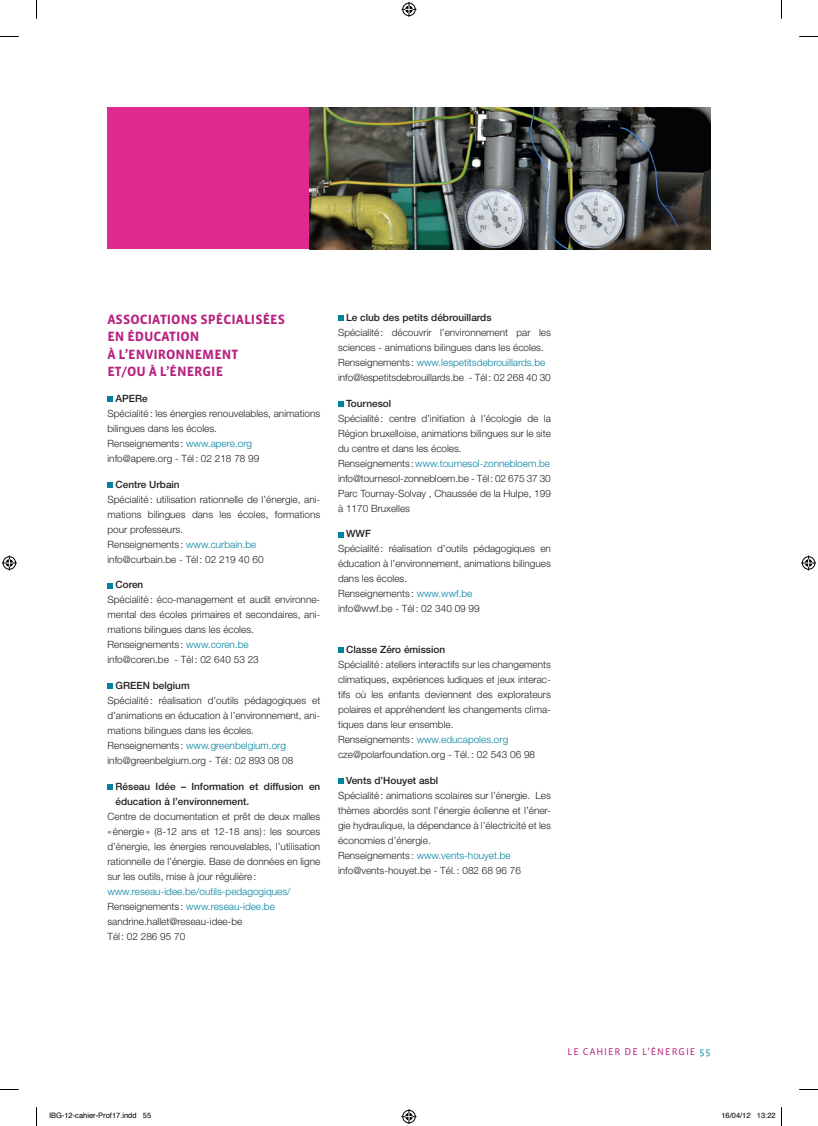
<style>
.page{position:relative;width:818px;height:1126px;background:#fff}
.page>*{position:absolute;margin:0;border:0;box-sizing:border-box;transform-origin:0 0}
.t1{font:700 13.75px/17.5px "Vista Sans";color:#b72280}
.t2{font:300 10px/15px "Helvetica Neue";color:#231f20}
.t3{font:500 10px/15px "Helvetica Neue";color:#231f20}
.t4{font:10px "Vista Sans";letter-spacing:.1em;color:#b72280}
.t5{font:7.5px "Helvetica";color:#000}
.s1{color:#0082a1}
</style>
<div class="page">
<svg style="left:338px;top:315px;width:5px;height:6px"></svg>
<svg style="left:338px;top:401px;width:5px;height:5px"></svg>
<svg style="left:338px;top:532px;width:5px;height:5px"></svg>
<svg style="left:338px;top:647px;width:5px;height:6px"></svg>
<svg style="left:338px;top:778px;width:5px;height:5px"></svg>
<svg style="left:107px;top:396px;width:6px;height:6px"></svg>
<svg style="left:107px;top:482px;width:6px;height:5px"></svg>
<svg style="left:107px;top:583px;width:6px;height:5px"></svg>
<svg style="left:107px;top:683px;width:6px;height:6px"></svg>
<svg style="left:107px;top:784px;width:6px;height:5px"></svg>
<div style="left:107px;top:107px;width:603px;height:142px;background:#e02891"></div>
<img style="left:309px;top:107px;width:401px;height:142px">
<svg style="left:0;top:36px;width:19px;height:1px"></svg>
<svg style="left:799px;top:36px;width:18px;height:1px"></svg>
<svg style="left:0;top:1089px;width:19px;height:1px"></svg>
<svg style="left:799px;top:1089px;width:18px;height:1px"></svg>
<svg style="left:36px;top:0;width:1px;height:19px"></svg>
<svg style="left:36px;top:1107px;width:1px;height:18px"></svg>
<svg style="left:401px;top:2px;width:15px;height:15px"></svg>
<svg style="left:401px;top:1109px;width:15px;height:14px"></svg>
<svg style="left:2px;top:555px;width:15px;height:15px"></svg>
<svg style="left:801px;top:555px;width:14px;height:15px"></svg>
<h1 class="t1" style="left:107px;top:312px;width:179px">ASSOCIATIONS SPÉCIALISÉES<br>EN ÉDUCATION<br>À L’ENVIRONNEMENT<br>ET/OU À L’ÉNERGIE</h1>
<p class="t3" style="left:115px;top:392px;width:34px">APERe</p>
<p class="t2" style="left:107px;top:407px;width:214px">Spécialité : les énergies renouvelables, animations bilingues dans les écoles.<br>Renseignements : <span class="s1">www.apere.org<br></span>info@apere.org - Tél : 02 218 78 99</p>
<p class="t3" style="left:115px;top:477px;width:66px">Centre Urbain</p>
<p class="t2" style="left:107px;top:492px;width:214px">Spécialité : utilisation rationnelle de l’énergie, ani&shy;mations bilingues dans les écoles, formations pour professeurs.<br>Renseignements : <span class="s1">www.curbain.be </span>info@curbain.be - Tél : 02 219 40 60</p>
<p class="t3" style="left:115px;top:578px;width:29px">Coren</p>
<p class="t2" style="left:107px;top:593px;width:214px">Spécialité : éco-management et audit environne&shy;mental des écoles primaires et secondaires, ani&shy;mations bilingues dans les écoles.<br>Renseignements : <span class="s1">www.coren.be<br></span>info@coren.be - Tél : 02 640 53 23</p>
<p class="t3" style="left:115px;top:679px;width:76px">GREEN belgium</p>
<p class="t2" style="left:107px;top:694px;width:214px">Spécialité : réalisation d’outils pédagogiques et d’animations en éducation à l’environnement, ani&shy;mations bilingues dans les écoles.<br>Renseignements : <span class="s1">www.greenbelgium.org </span>info@greenbelgium.org - Tél : 02 893 08 08</p>
<p class="t3" style="left:115px;top:779px;width:206px">Réseau Idée – Information et diffusion en éducation à l’environnement.</p>
<p class="t2" style="left:107px;top:809px;width:214px;text-align:justify">Centre de documentation et prêt de deux malles « énergie » (8-12 ans et 12-18 ans) : les sources d’énergie, les énergies renouvelables, l’utilisation rationnelle de l’énergie. Base de données en ligne sur les outils, mise à jour régulière :</p>
<p class="t2" style="left:107px;top:884px;width:184px"><span class="s1">www.reseau-idee.be/outils-pedagogiques/ </span>Renseignements : <span class="s1">www.reseau-idee.be </span>sandrine.hallet@reseau-idee-be<br>Tél : 02 286 95 70</p>
<p class="t3" style="left:346px;top:311px;width:147px">Le club des petits débrouillards</p>
<p class="t2" style="left:338px;top:326px;width:214px">Spécialité : découvrir l’environnement par les sciences - animations bilingues dans les écoles.<br>Renseignements : <span class="s1">www.lespetitsdebrouillards.be </span>info@lespetitsdebrouillards.be - Tél : 02 268 40 30</p>
<p class="t3" style="left:346px;top:396px;width:47px">Tournesol</p>
<p class="t2" style="left:338px;top:411px;width:214px">Spécialité : centre d’initiation à l’écologie de la Région bruxelloise, animations bilingues sur le site du centre et dans les écoles.<br>Renseignements : <span class="s1">www.tournesol-zonnebloem.be </span>info@tournesol-zonnebloem.be - Tél : 02 675 37 30<br>Parc Tournay-Solvay , Chaussée de la Hulpe, 199 à 1170 Bruxelles</p>
<p class="t3" style="left:346px;top:527px;width:26px">WWF</p>
<p class="t2" style="left:338px;top:542px;width:214px">Spécialité : réalisation d’outils pédagogiques en éducation à l’environnement, animations bilingues dans les écoles.<br>Renseignements : <span class="s1">www.wwf.be<br></span>info@wwf.be - Tél : 02 340 09 99</p>
<p class="t3" style="left:346px;top:643px;width:100px">Classe Zéro émission</p>
<p class="t2" style="left:338px;top:658px;width:214px">Spécialité : ateliers interactifs sur les changements climatiques, expériences ludiques et jeux interac&shy;tifs où les enfants deviennent des explorateurs polaires et appréhendent les changements clima&shy;tiques dans leur ensemble.<br>Renseignements : <span class="s1">www.educapoles.org </span>cze@polarfoundation.org - Tél. : 02 543 06 98</p>
<p class="t3" style="left:346px;top:773px;width:94px">Vents d’Houyet asbl</p>
<p class="t2" style="left:338px;top:788px;width:214px">Spécialité : animations scolaires sur l’énergie. Les thèmes abordés sont l’énergie éolienne et l’éner&shy;gie hydraulique, la dépendance à l’électricité et les économies d’énergie.<br>Renseignements : <span class="s1">www.vents-houyet.be </span>info@vents-houyet.be - Tél. : 082 68 96 76</p>
<p class="t4" style="left:567px;top:1047px;width:144px">LE CAHIER DE L’ÉNERGIE <span class="s1">55</span></p>
<p class="t5" style="left:49px;top:1112px;width:104px">IBG-12-cahier-Prof17.indd 55</p>
<p class="t5" style="left:721px;top:1112px;width:56px">16/04/12 13:22</p>
</div>
